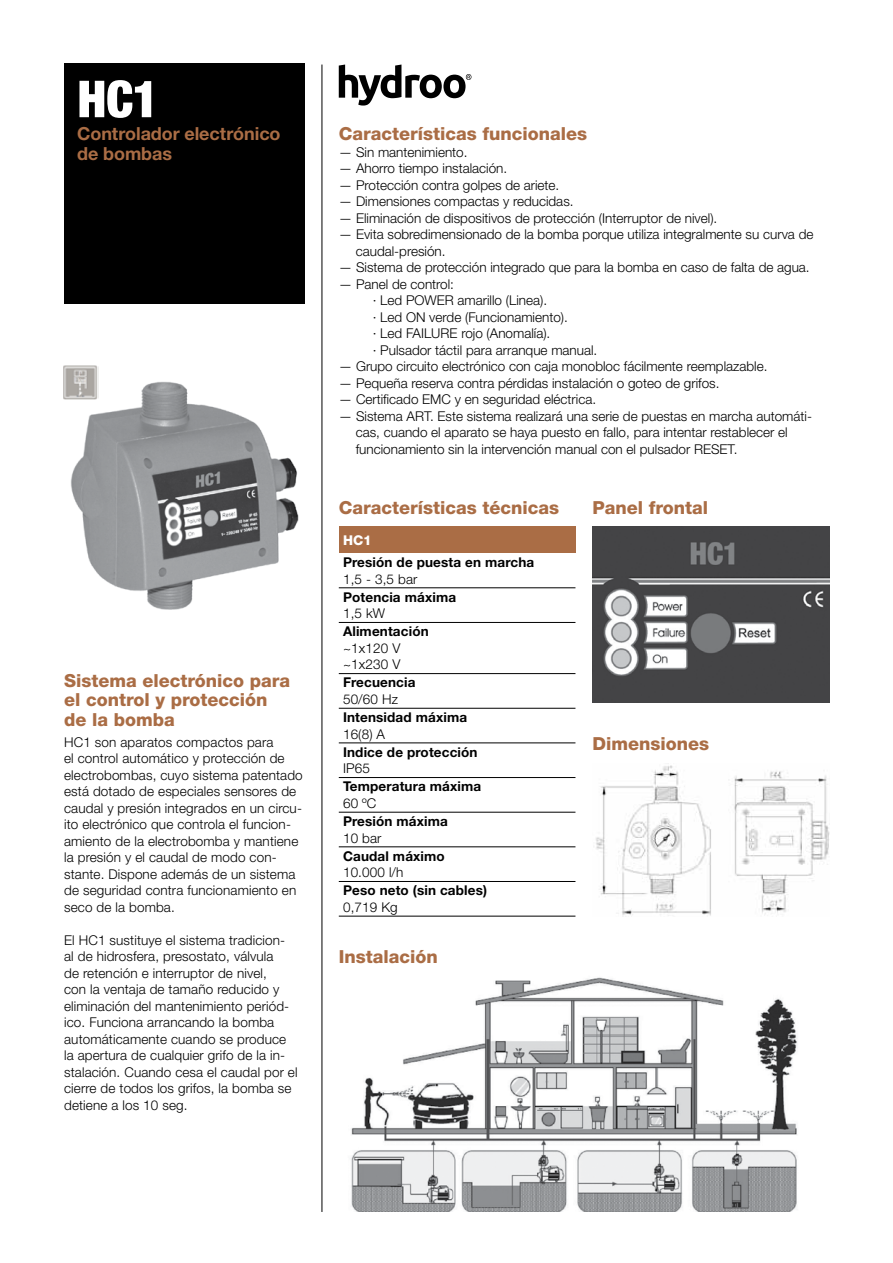
<style>
.page{position:relative;width:893px;height:1263px;background:#fff}
.page>*{position:absolute;margin:0;border:0;box-sizing:border-box;transform-origin:0 0}
.t1{font:900 condensed 51px "Helvetica Neue LT Std";color:#fff}
.t2{font:800 18px/19.5px "Helvetica Neue LT Std";color:#aa6d45}
.t3{font:700 18px/19.5px "Helvetica Neue LT Std";letter-spacing:-.005em;color:#aa6d45}
.t4{font:300 13.5px/16.5px "Helvetica Neue LT Std";color:#000}
.t5{font:700 13.5px "Helvetica Neue LT Std";letter-spacing:.01em;color:#000}
.t6{font:800 13.5px "Helvetica Neue LT Std";color:#fff}
</style>
<div class="page">
<svg style="left:339px;top:65px;width:132px;height:41px"></svg>
<hr style="left:322px;top:65px;width:1px;height:1147px;background:#000">
<div style="left:64px;top:64px;width:241px;height:240px;background:#000"></div>
<img style="left:70px;top:378px;width:229px;height:232px">
<img style="left:64px;top:365px;width:34px;height:35px">
<img style="left:351px;top:977px;width:446px;height:235px">
<img style="left:592px;top:526px;width:237px;height:176px">
<img style="left:596px;top:765px;width:233px;height:151px">
<div style="left:339px;top:526px;width:236px;height:27px;background:#aa6d45"></div>
<hr style="left:339px;top:587px;width:236px;height:1px;background:#000">
<hr style="left:339px;top:622px;width:236px;height:1px;background:#000">
<hr style="left:339px;top:673px;width:236px;height:1px;background:#000">
<hr style="left:339px;top:708px;width:236px;height:1px;background:#000">
<hr style="left:339px;top:743px;width:236px;height:1px;background:#000">
<hr style="left:339px;top:777px;width:236px;height:1px;background:#000">
<hr style="left:339px;top:812px;width:236px;height:1px;background:#000">
<hr style="left:339px;top:846px;width:236px;height:1px;background:#000">
<hr style="left:339px;top:881px;width:236px;height:1px;background:#000">
<hr style="left:339px;top:916px;width:236px;height:1px;background:#000">
<h1 class="t1" style="left:77px;top:68px;width:83px">HC1</h1>
<h2 class="t3" style="left:77px;top:124px;width:205px">Controlador electrónico de bombas</h2>
<h2 class="t2" style="left:64px;top:671px;width:228px">Sistema electrónico para el control y protección de la bomba</h2>
<p class="t4" style="left:64px;top:733px;width:240px">HC1 son aparatos compactos para<br>el control automático y protección de electrobombas, cuyo sistema patentado está dotado de especiales sensores de caudal y presión integrados en un circu&shy;ito electrónico que controla el funcion&shy;amiento de la electrobomba y mantiene la presión y el caudal de modo con&shy;stante. Dispone además de un sistema de seguridad contra funcionamiento en seco de la bomba.</p>
<p class="t4" style="left:64px;top:931px;width:235px">El HC1 sustituye el sistema tradicion&shy;al de hidrosfera, presostato, válvula<br>de retención e interruptor de nivel,<br>con la ventaja de tamaño reducido y eliminación del mantenimiento periód&shy;ico. Funciona arrancando la bomba automáticamente cuando se produce la apertura de cualquier grifo de la in&shy;stalación. Cuando cesa el caudal por el cierre de todos los grifos, la bomba se detiene a los 10 seg.</p>
<h2 class="t2" style="left:339px;top:124px;width:250px">Características funcionales</h2>
<p class="t4" style="left:339px;top:144px;width:130px">— Sin mantenimiento.</p>
<p class="t4" style="left:339px;top:160px;width:170px">— Ahorro tiempo instalación.</p>
<p class="t4" style="left:339px;top:177px;width:222px">— Protección contra golpes de ariete.</p>
<p class="t4" style="left:339px;top:193px;width:236px">— Dimensiones compactas y reducidas.</p>
<p class="t4" style="left:339px;top:210px;width:380px">— Eliminación de dispositivos de protección (Interruptor de nivel).</p>
<p class="t4" style="left:356px;top:226px;width:459px;text-indent:-17px">— Evita sobredimensionado de la bomba porque utiliza integralmente su curva de caudal-presión.</p>
<p class="t4" style="left:339px;top:259px;width:472px">— Sistema de protección integrado que para la bomba en caso de falta de agua.</p>
<p class="t4" style="left:373px;top:276px;width:226px;text-indent:-34px">— Panel de control:<br>· Led POWER amarillo (Linea).<br>· Led ON verde (Funcionamiento).<br>· Led FAILURE rojo (Anomalía).<br>· Pulsador táctil para arranque manual.</p>
<p class="t4" style="left:339px;top:358px;width:430px">— Grupo circuito electrónico con caja monobloc fácilmente reemplazable.</p>
<p class="t4" style="left:339px;top:375px;width:382px">— Pequeña reserva contra pérdidas instalación o goteo de grifos.</p>
<p class="t4" style="left:339px;top:391px;width:259px">— Certificado EMC y en seguridad eléctrica.</p>
<p class="t4" style="left:356px;top:408px;width:458px;text-indent:-17px">— Sistema ART. Este sistema realizará una serie de puestas en marcha automáti&shy;cas, cuando el aparato se haya puesto en fallo, para intentar restablecer el funcionamiento sin la intervención manual con el pulsador RESET.</p>
<h2 class="t2" style="left:339px;top:497px;width:222px">Características técnicas</h2>
<p class="t6" style="left:343px;top:532px;width:30px">HC1</p>
<p class="t5" style="left:343px;top:554px;width:193px">Presión de puesta en marcha</p>
<p class="t4" style="left:343px;top:570px;width:76px">1,5 - 3,5 bar</p>
<p class="t5" style="left:343px;top:588px;width:115px">Potencia máxima</p>
<p class="t4" style="left:343px;top:605px;width:44px">1,5 kW</p>
<p class="t5" style="left:343px;top:623px;width:87px">Alimentación</p>
<p class="t4" style="left:343px;top:639px;width:59px">~1x120 V ~1x230 V</p>
<p class="t5" style="left:343px;top:674px;width:74px">Frecuencia</p>
<p class="t4" style="left:343px;top:691px;width:56px">50/60 Hz</p>
<p class="t5" style="left:343px;top:709px;width:126px">Intensidad máxima</p>
<p class="t4" style="left:343px;top:725px;width:44px">16(8) A</p>
<p class="t5" style="left:343px;top:744px;width:136px">Indice de protección</p>
<p class="t4" style="left:343px;top:760px;width:28px">IP65</p>
<p class="t5" style="left:343px;top:778px;width:140px">Temperatura máxima</p>
<p class="t4" style="left:343px;top:794px;width:35px">60 ºC</p>
<p class="t5" style="left:343px;top:813px;width:106px">Presión máxima</p>
<p class="t4" style="left:343px;top:829px;width:40px">10 bar</p>
<p class="t5" style="left:343px;top:847px;width:103px">Caudal máximo</p>
<p class="t4" style="left:343px;top:864px;width:62px">10.000 l/h</p>
<p class="t5" style="left:343px;top:882px;width:146px">Peso neto (sin cables)</p>
<p class="t4" style="left:343px;top:898px;width:56px">0,719 Kg</p>
<h2 class="t2" style="left:339px;top:947px;width:101px">Instalación</h2>
<h2 class="t2" style="left:592px;top:497px;width:117px">Panel frontal</h2>
<h2 class="t2" style="left:592px;top:734px;width:118px">Dimensiones</h2>
</div>
